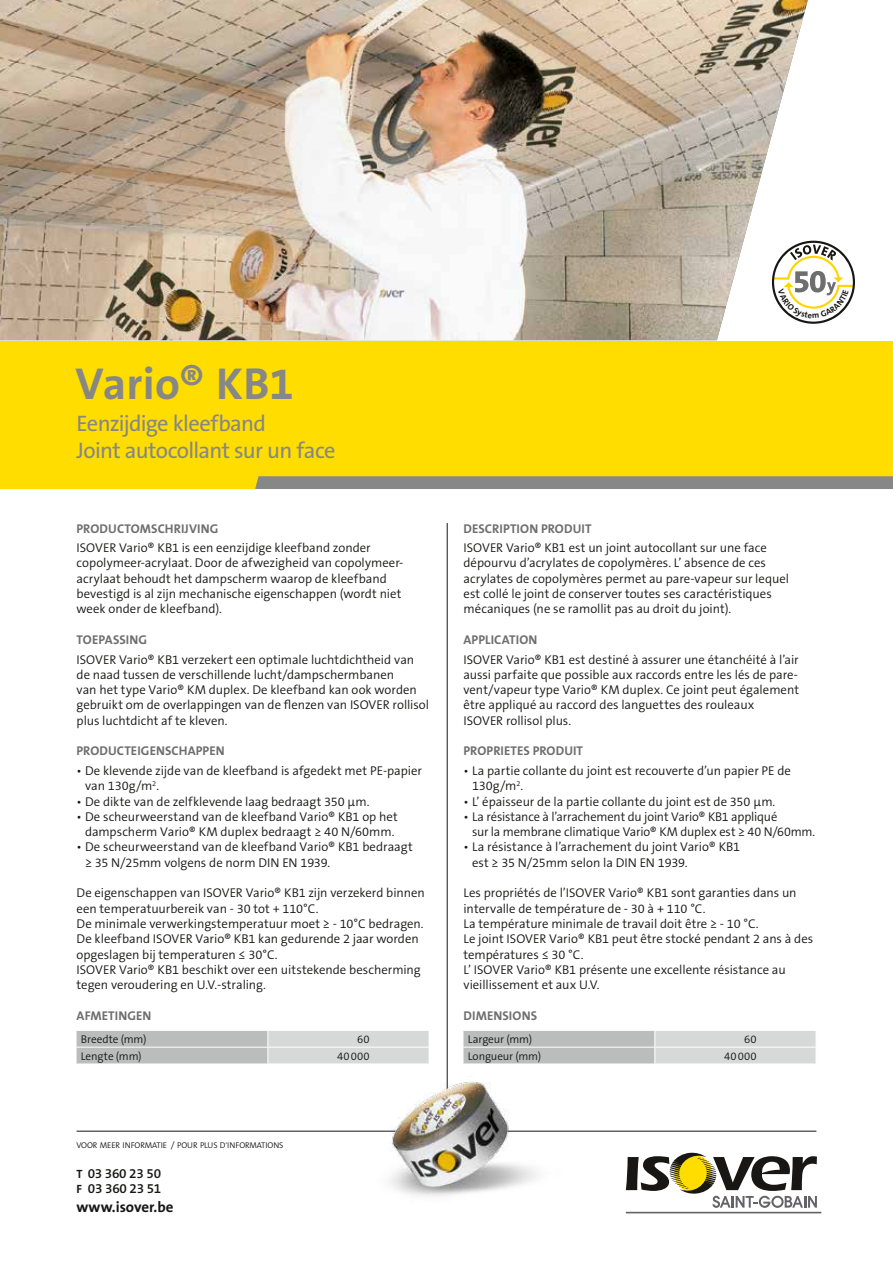
<style>
.page{position:relative;width:893px;height:1263px;background:#fff}
.page>*{position:absolute;margin:0;border:0;box-sizing:border-box;transform-origin:0 0}
.t1{font:700 45px "The Sans B7";letter-spacing:.005em;color:#868786}
.t2{font:22.5px/27px "The Sans B5 Plain";letter-spacing:-.03em;color:#868786}
.t3{font:700 15px "The Sans B7";color:#181716}
.t4{font:600 13.5px/15px "The Sans B6";letter-spacing:-.015em;color:#181716}
.t5{font:300 12.75px/15.3px "The Sans B4";color:#181716}
.t6{font:700 12.75px "The Sans B7";letter-spacing:.01em;color:#6e6e6e}
.t7{font:300 11.25px "The Sans B4";letter-spacing:-.005em;color:#181716}
.t8{font:300 8.4px "The Sans B4";letter-spacing:-.015em;color:#181716}
.s1{font-size:9px}
.s2{font-size:7.5px}
.s3{font-family:"The Sans B7";font-weight:700;font-size:12px}
</style>
<div class="page">
<div style="left:0;top:340px;width:893px;height:149px;background:#fd0"></div>
<svg style="left:255px;top:476px;width:638px;height:13px;background:#888982"></svg>
<img style="left:0;top:0;width:808px;height:340px">
<hr style="left:447px;top:523px;width:1px;height:587px;background:#181716">
<hr style="left:77px;top:1131px;width:739px;height:1px;background:#181716">
<img style="left:321px;top:1067px;width:272px;height:129px">
<hr style="left:626px;top:1212px;width:195px;height:1px;background:#646365">
<svg style="left:626px;top:1153px;width:191px;height:55px"></svg>
<svg style="left:77px;top:1031px;width:352px;height:32px;background:#c9caca"></svg>
<svg style="left:463px;top:1030px;width:353px;height:33px;background:#cbcccc"></svg>
<svg style="left:771px;top:241px;width:84px;height:83px"></svg>
<h1 class="t1" style="left:75px;top:360px;width:220px">Vario® KB1</h1>
<h2 class="t2" style="left:77px;top:411px;width:260px">Eenzijdige kleefband<br>Joint autocollant sur un face</h2>
<p class="t6" style="left:77px;top:522px;width:143px">PRODUCTOMSCHRIJVING</p>
<p class="t5" style="left:77px;top:541px;width:328px">ISOVER Vario® KB1 is een eenzijdige kleefband zonder copolymeer-acrylaat. Door de afwezigheid van copolymeer&shy;acrylaat behoudt het dampscherm waarop de kleefband bevestigd is al zijn mechanische eigenschappen (wordt niet week onder de kleefband).</p>
<p class="t6" style="left:77px;top:633px;width:72px">TOEPASSING</p>
<p class="t5" style="left:77px;top:652px;width:354px">ISOVER Vario® KB1 verzekert een optimale luchtdichtheid van de naad tussen de verschillende lucht/dampschermbanen<br>van het type Vario® KM duplex. De kleefband kan ook worden gebruikt om de overlappingen van de flenzen van ISOVER rollisol plus luchtdicht af te kleven.</p>
<p class="t6" style="left:77px;top:744px;width:150px">PRODUCTEIGENSCHAPPEN</p>
<p class="t5" style="left:85px;top:763px;width:338px;text-indent:-9px">• De klevende zijde van de kleefband is afgedekt met PE-papier van 130g/m<sup>2</sup>.</p>
<p class="t5" style="left:77px;top:794px;width:295px">• De dikte van de zelfklevende laag bedraagt 350 µm.</p>
<p class="t5" style="left:77px;top:809px;width:323px;text-align:center">• De scheurweerstand van de kleefband Vario® KB1 op het dampscherm Vario® KM duplex bedraagt ≥ 40 N/60mm.</p>
<p class="t5" style="left:85px;top:840px;width:329px;text-indent:-9px">• De scheurweerstand van de kleefband Vario® KB1 bedraagt ≥ 35 N/25mm volgens de norm DIN EN 1939.</p>
<p class="t5" style="left:77px;top:886px;width:350px">De eigenschappen van ISOVER Vario® KB1 zijn verzekerd binnen een temperatuurbereik van - 30 tot + 110°C.<br>De minimale verwerkingstemperatuur moet ≥ - 10°C bedragen.<br>De kleefband ISOVER Vario® KB1 kan gedurende 2 jaar worden opgeslagen bij temperaturen ≤ 30°C.<br>ISOVER Vario® KB1 beschikt over een uitstekende bescherming tegen veroudering en U.V.-straling.</p>
<p class="t6" style="left:77px;top:1009px;width:76px">AFMETINGEN</p>
<p class="t7" style="left:81px;top:1033px;width:67px">Breedte (mm)</p>
<p class="t7" style="left:357px;top:1033px;width:14px">60</p>
<p class="t7" style="left:81px;top:1050px;width:62px">Lengte (mm)</p>
<p class="t7" style="left:337px;top:1050px;width:34px">40000</p>
<p class="t8" style="left:77px;top:1140px;width:208px">VOOR MEER INFORMATIE <span class="s1">/</span> POUR PLUS D<span class="s2">’</span>INFORMATIONS</p>
<p class="t4" style="left:77px;top:1166px;width:86px"><span class="s3">T</span> 03 360 23 50<br><span class="s3">F</span> 03 360 23 51</p>
<p class="t3" style="left:77px;top:1199px;width:98px">www.isover.be</p>
<p class="t6" style="left:463px;top:522px;width:129px">DESCRIPTION PRODUIT</p>
<p class="t5" style="left:463px;top:541px;width:327px">ISOVER Vario® KB1 est un joint autocollant sur une face dépourvu d’acrylates de copolymères. L’ absence de ces acrylates de copolymères permet au pare-vapeur sur lequel est collé le joint de conserver toutes ses caractéristiques mécaniques (ne se ramollit pas au droit du joint).</p>
<p class="t6" style="left:463px;top:633px;width:75px">APPLICATION</p>
<p class="t5" style="left:463px;top:652px;width:337px">ISOVER Vario® KB1 est destiné à assurer une étanchéité à l’air aussi parfaite que possible aux raccords entre les lés de pare&shy;vent/vapeur type Vario® KM duplex. Ce joint peut également être appliqué au raccord des languettes des rouleaux<br>ISOVER rollisol plus.</p>
<p class="t6" style="left:463px;top:744px;width:121px">PROPRIETES PRODUIT</p>
<p class="t5" style="left:472px;top:763px;width:320px;text-indent:-9px">• La partie collante du joint est recouverte d’un papier PE de<br>130g/m<sup>2</sup>.</p>
<p class="t5" style="left:463px;top:794px;width:313px">• L’ épaisseur de la partie collante du joint est de 350 µm.</p>
<p class="t5" style="left:472px;top:809px;width:345px;text-indent:-9px">• La résistance à l’arrachement du joint Vario® KB1 appliqué<br>sur la membrane climatique Vario® KM duplex est ≥ 40 N/60mm.</p>
<p class="t5" style="left:472px;top:840px;width:270px;text-indent:-9px">• La résistance à l’arrachement du joint Vario® KB1 est ≥ 35 N/25mm selon la DIN EN 1939.</p>
<p class="t5" style="left:463px;top:886px;width:351px">Les propriétés de l’ISOVER Vario® KB1 sont garanties dans un intervalle de température de - 30 à + 110 °C.<br>La température minimale de travail doit être ≥ - 10 °C.<br>Le joint ISOVER Vario® KB1 peut être stocké pendant 2 ans à des températures ≤ 30 °C.<br>L’ ISOVER Vario® KB1 présente une excellente résistance au vieillissement et aux U.V.</p>
<p class="t6" style="left:463px;top:1009px;width:75px">DIMENSIONS</p>
<p class="t7" style="left:468px;top:1033px;width:66px">Largeur (mm)</p>
<p class="t7" style="left:744px;top:1033px;width:14px">60</p>
<p class="t7" style="left:468px;top:1050px;width:75px">Longueur (mm)</p>
<p class="t7" style="left:724px;top:1050px;width:34px">40000</p>
</div>
